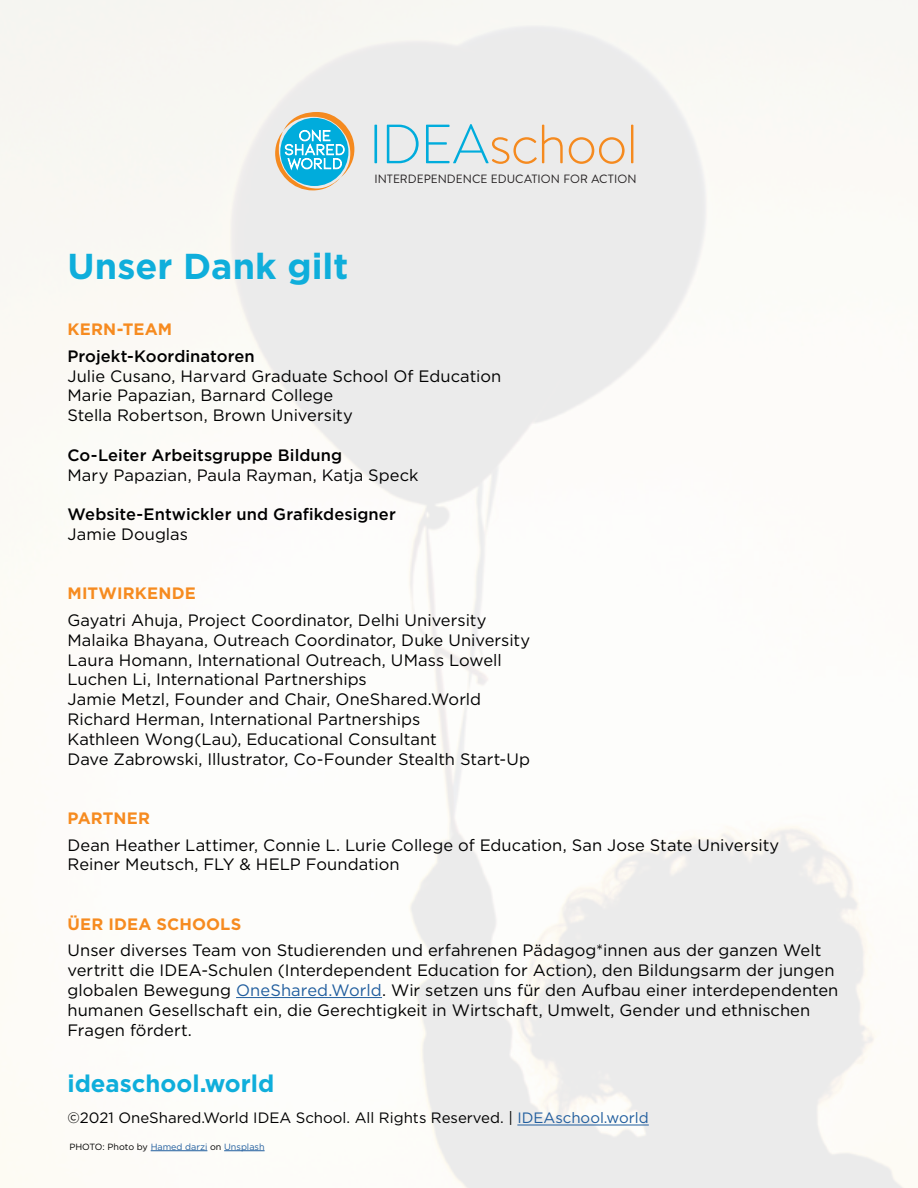
<style>
.page{position:relative;width:918px;height:1188px;background:#fff}
.page>*{position:absolute;margin:0;border:0;box-sizing:border-box;transform-origin:0 0}
.t1{font:300 55.2px "Brandon Text";letter-spacing:-.025em;color:#f58a1f}
.t2{font:700 36px "Gotham";color:#0faedb}
.t3{font:700 24px "Gotham";color:#0faedb}
.t4{font:16.5px/19.8px "Gotham";color:#000}
.t5{font:500 16.5px "Gotham";letter-spacing:.005em;color:#000}
.t6{font:700 16.5px "Gotham";letter-spacing:.01em;color:#f68b20}
.t7{font:15px "Gotham";color:#000}
.t8{font:12px "Brandon Text";letter-spacing:.01em;color:#231f20}
.t9{font:9px "Gotham";color:#215e9e}
.s1{color:#00acdc}
.s2{color:#215e9e}
.s3{color:#000}
</style>
<div class="page">
<div style="left:0;top:0;width:918px;height:1188px;background:linear-gradient(to right,#faf9f6,#f5f5f3)"></div>
<hr style="left:236px;top:997px;width:146px;height:1px;background:#215e9e">
<hr style="left:151px;top:1150px;width:56px;height:1px;background:#215e9e">
<hr style="left:224px;top:1150px;width:41px;height:1px;background:#215e9e">
<hr style="left:517px;top:1125px;width:132px;height:1px;background:#215e9e">
<svg style="left:275px;top:112px;width:79px;height:78px;background:#7fc3cc"></svg>
<h1 class="t1" style="left:369px;top:107px;width:271px"><span class="s1">IDEA</span>school</h1>
<p class="t8" style="left:374px;top:170px;width:264px">INTERDEPENDENCE EDUCATION FOR ACTION</p>
<h2 class="t2" style="left:68px;top:242px;width:282px">Unser Dank gilt</h2>
<p class="t6" style="left:68px;top:319px;width:106px">KERN-TEAM</p>
<p class="t5" style="left:68px;top:345px;width:189px">Projekt-Koordinatoren</p>
<p class="t4" style="left:68px;top:366px;width:435px">Julie Cusano, Harvard Graduate School Of Education<br>Marie Papazian, Barnard College<br>Stella Robertson, Brown University</p>
<p class="t5" style="left:68px;top:444px;width:276px">Co-Leiter Arbeitsgruppe Bildung</p>
<p class="t4" style="left:68px;top:465px;width:353px">Mary Papazian, Paula Rayman, Katja Speck</p>
<p class="t5" style="left:68px;top:504px;width:330px">Website-Entwickler und Grafikdesigner</p>
<p class="t4" style="left:68px;top:524px;width:122px">Jamie Douglas</p>
<p class="t6" style="left:68px;top:583px;width:130px">MITWIRKENDE</p>
<p class="t4" style="left:68px;top:610px;width:464px">Gayatri Ahuja, Project Coordinator, Delhi University Malaika Bhayana, Outreach Coordinator, Duke University Laura Homann, International Outreach, UMass Lowell Luchen Li, International Partnerships<br>Jamie Metzl, Founder and Chair, OneShared.World Richard Herman, International Partnerships<br>Kathleen Wong(Lau), Educational Consultant<br>Dave Zabrowski, Illustrator, Co-Founder Stealth Start-Up</p>
<p class="t6" style="left:68px;top:807px;width:84px">PARTNER</p>
<p class="t4" style="left:68px;top:834px;width:713px">Dean Heather Lattimer, Connie L. Lurie College of Education, San Jose State University<br>Reiner Meutsch, FLY &amp; HELP Foundation</p>
<p class="t6" style="left:68px;top:913px;width:175px">ÜER IDEA SCHOOLS</p>
<p class="t4" style="left:68px;top:940px;width:772px">Unser diverses Team von Studierenden und erfahrenen Pädagog*innen aus der ganzen Welt vertritt die IDEA-Schulen (Interdependent Education for Action), den Bildungsarm der jungen globalen Bewegung <span class="s2">OneShared.World</span>. Wir setzen uns für den Aufbau einer interdependenten humanen Gesellschaft ein, die Gerechtigkeit in Wirtschaft, Umwelt, Gender und ethnischen Fragen fördert.</p>
<h3 class="t3" style="left:68px;top:1067px;width:208px">ideaschool.world</h3>
<p class="t7" style="left:68px;top:1109px;width:583px">©2021 OneShared.World IDEA School. All Rights Reserved. | <span class="s2">IDEAschool.world</span></p>
<p class="t9" style="left:69px;top:1141px;width:197px"><span class="s3">PHOTO: Photo by</span> Hamed darzi <span class="s3">on</span> Unsplash</p>
</div>
